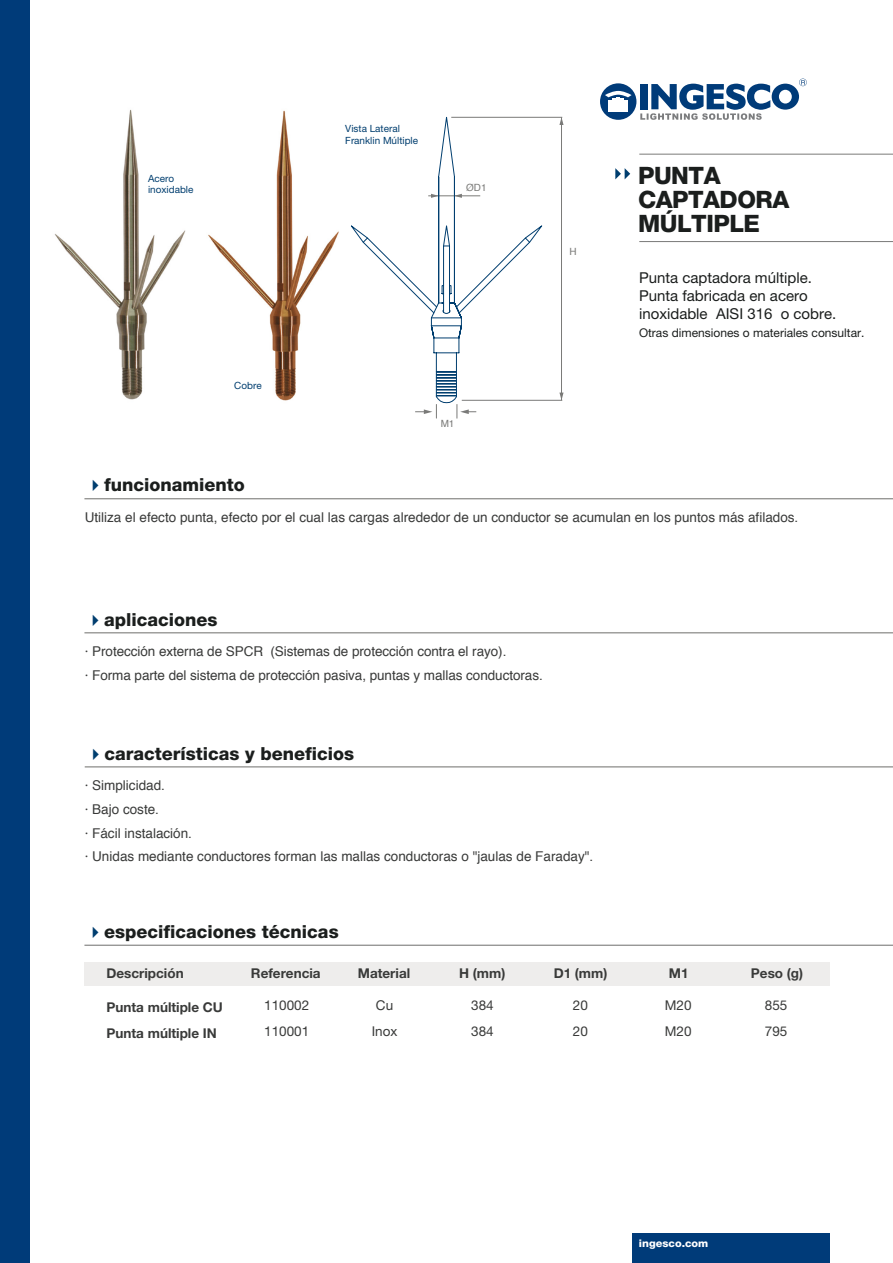
<style>
.page{position:relative;width:893px;height:1263px;background:#fff}
.page>*{position:absolute;margin:0;border:0;box-sizing:border-box;transform-origin:0 0}
.t1{font:800 24px/24px "Helvetica Neue";letter-spacing:-.02em;color:#1b1e1d}
.t2{font:800 18px "Helvetica Neue";color:#1b1e1d}
.t3{font:15px/18px "Helvetica Neue";color:#1b1e1d}
.t4{font:13.5px/23.7px "Helvetica";color:#393a39}
.t5{font:700 13.5px/25.5px "Helvetica Neue";color:#393a39}
.t6{font:13.5px/25.5px "Helvetica Neue";color:#393a39}
.t7{font:12px "Helvetica Neue";color:#1b1e1d}
.t8{font:800 10.5px "Helvetica Neue";color:#fff;scale:1.04 1}
.t9{font:9.9px/11.9px "Helvetica Neue";color:#003e6f}
.t10{font:9.9px "Helvetica";color:#7a7a78}
.s1{color:#003e6f}
</style>
<div class="page">
<img style="left:54px;top:109px;width:132px;height:291px">
<img style="left:208px;top:110px;width:131px;height:291px">
<div style="left:0;top:0;width:30px;height:1263px;background:#003b79"></div>
<div style="left:600px;top:83px;width:36px;height:37px;background:#003b79;border-radius:50%"></div>
<svg style="left:605px;top:91px;width:26px;height:21px"></svg>
<svg style="left:640px;top:79px;width:167px;height:41px"></svg>
<div style="left:632px;top:1233px;width:198px;height:30px;background:#003b79"></div>
<hr style="left:639px;top:154px;width:254px;height:1px;background:#7a7a78">
<hr style="left:639px;top:241px;width:254px;height:1px;background:#7a7a78">
<svg style="left:615px;top:168px;width:15px;height:11px"></svg>
<hr style="left:84px;top:498px;width:809px;height:1px;background:#6e6e6c">
<hr style="left:84px;top:633px;width:809px;height:1px;background:#6e6e6c">
<hr style="left:84px;top:945px;width:809px;height:1px;background:#6e6e6c">
<div style="left:84px;top:962px;width:746px;height:23px;background:#eeedec"></div>
<hr style="left:85px;top:767px;width:808px;height:1px;background:#6e6e6c">
<svg style="left:559px;top:393px;width:5px;height:7px"></svg>
<svg style="left:559px;top:117px;width:5px;height:8px"></svg>
<hr style="left:462px;top:400px;width:100px;height:1px;background:#7a7a78">
<hr style="left:561px;top:117px;width:1px;height:283px;background:#7a7a78">
<hr style="left:451px;top:117px;width:111px;height:1px;background:#7a7a78">
<svg style="left:431px;top:194px;width:7px;height:4px"></svg>
<svg style="left:455px;top:194px;width:7px;height:4px"></svg>
<hr style="left:428px;top:196px;width:52px;height:1px;background:#7a7a78">
<hr style="left:456px;top:353px;width:1px;height:44px;background:#003e6f">
<hr style="left:436px;top:353px;width:1px;height:44px;background:#003e6f">
<hr style="left:454px;top:177px;width:1px;height:126px;background:#003e6f">
<hr style="left:438px;top:177px;width:1px;height:126px;background:#003e6f">
<svg style="left:351px;top:223px;width:192px;height:131px"></svg>
<svg style="left:438px;top:116px;width:17px;height:61px"></svg>
<svg style="left:415px;top:372px;width:61px;height:46px"></svg>
<p class="t9" style="left:148px;top:172px;width:47px">Acero inoxidable</p>
<p class="t9" style="left:234px;top:379px;width:29px">Cobre</p>
<p class="t9" style="left:345px;top:122px;width:74px">Vista Lateral<br>Franklin Múltiple</p>
<p class="t10" style="left:466px;top:180px;width:22px">ØD1</p>
<p class="t10" style="left:441px;top:416px;width:15px">M1</p>
<p class="t10" style="left:569px;top:244px;width:9px">H</p>
<h1 class="t1" style="left:638px;top:163px;width:153px">PUNTA<br>CAPTADORA<br>MÚLTIPLE</h1>
<p class="t3" style="left:639px;top:268px;width:199px">Punta captadora múltiple.<br>Punta fabricada en acero inoxidable AISI 316 o cobre.</p>
<p class="t7" style="left:639px;top:326px;width:227px">Otras dimensiones o materiales consultar.</p>
<h2 class="t2" style="left:86px;top:474px;width:160px"><span class="s1">✔</span>funcionamiento</h2>
<p class="t4" style="left:85px;top:506px;width:715px">Utiliza el efecto punta, efecto por el cual las cargas alrededor de un conductor se acumulan en los puntos más afilados.</p>
<h2 class="t2" style="left:86px;top:608px;width:133px"><span class="s1">✔</span>aplicaciones</h2>
<p class="t4" style="left:85px;top:640px;width:460px">· Protección externa de SPCR (Sistemas de protección contra el rayo).<br>· Forma parte del sistema de protección pasiva, puntas y mallas conductoras.</p>
<h2 class="t2" style="left:87px;top:742px;width:269px"><span class="s1">✔</span>características y beneficios</h2>
<p class="t4" style="left:85px;top:774px;width:510px">· Simplicidad.<br>· Bajo coste.<br>· Fácil instalación.<br>· Unidas mediante conductores forman las mallas conductoras o "jaulas de Faraday".</p>
<h2 class="t2" style="left:86px;top:921px;width:254px"><span class="s1">✔</span>especificaciones técnicas</h2>
<p class="t5" style="left:106px;top:960px;width:79px">Descripción</p>
<p class="t5" style="left:251px;top:960px;width:71px">Referencia</p>
<p class="t5" style="left:358px;top:960px;width:54px">Material</p>
<p class="t5" style="left:459px;top:960px;width:48px">H (mm)</p>
<p class="t5" style="left:554px;top:960px;width:55px">D1 (mm)</p>
<p class="t5" style="left:669px;top:960px;width:21px">M1</p>
<p class="t5" style="left:751px;top:960px;width:54px">Peso (g)</p>
<p class="t6" style="left:264px;top:992px;width:47px">110002<br>110001</p>
<p class="t6" style="left:372px;top:992px;width:27px;text-align:center">Cu<br>Inox</p>
<p class="t6" style="left:471px;top:992px;width:24px">384<br>384</p>
<p class="t6" style="left:573px;top:992px;width:17px">20<br>20</p>
<p class="t6" style="left:665px;top:992px;width:28px">M20<br>M20</p>
<p class="t6" style="left:765px;top:992px;width:24px">855<br>795</p>
<p class="t5" style="left:106px;top:994px;width:118px">Punta múltiple CU<br>Punta múltiple IN</p>
<p class="t8" style="left:639px;top:1237px;width:68px">ingesco.com</p>
</div>
